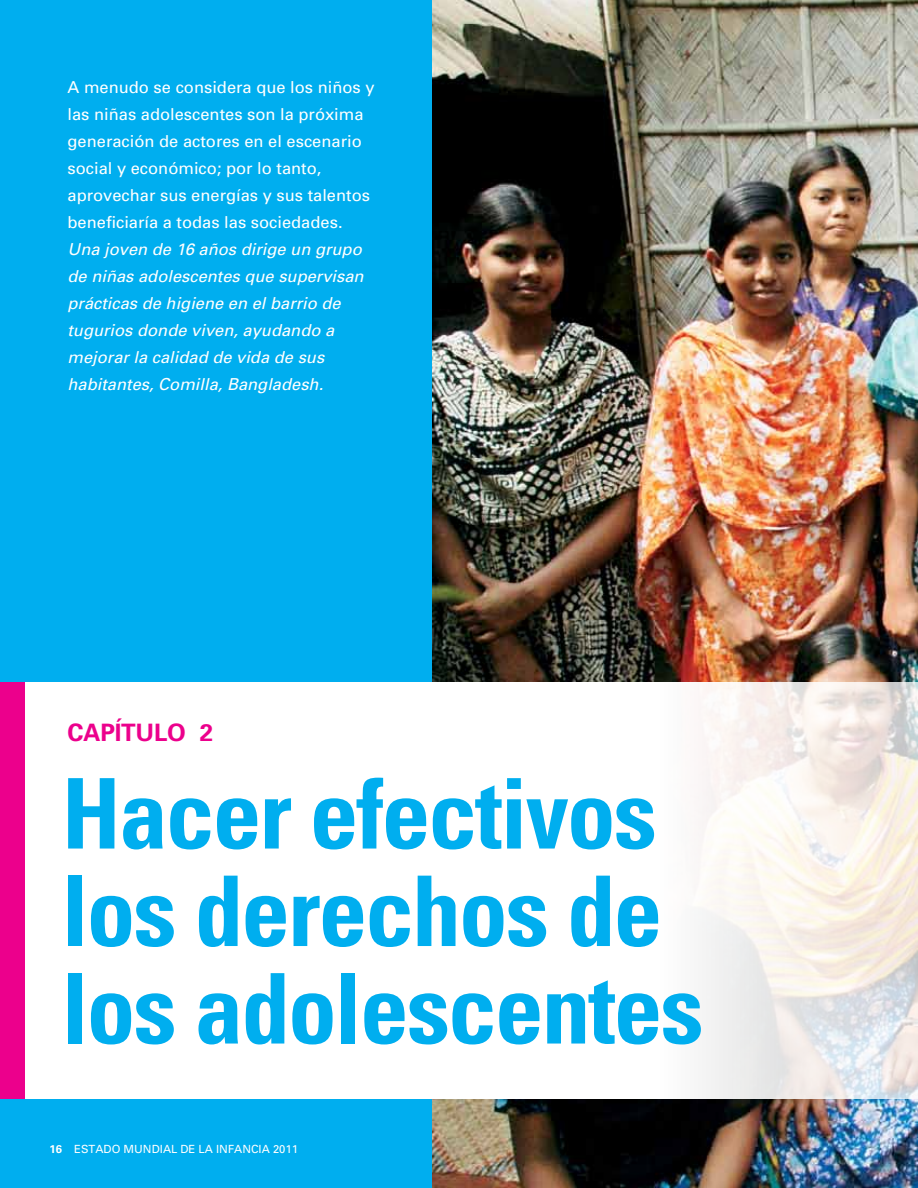
<style>
.page{position:relative;width:918px;height:1188px;background:#fff}
.page>*{position:absolute;margin:0;border:0;box-sizing:border-box;transform-origin:0 0}
.t1{font:700 condensed 97.5px/97.5px "Univers";letter-spacing:-.02em;color:#00aeef}
.t2{font:700 24px "Univers";color:#ec008c}
.t3{font:16.5px/27px "Univers";color:#fff}
.t4{font:italic 16.5px/27px "Univers";color:#fff}
.t5{font:11.25px "Univers";color:#fff}
.s1{font-weight:700;color:#00aeef}
</style>
<div class="page">
<div style="left:0;top:0;width:467px;height:1188px;background:#00aeef"></div>
<img style="left:432px;top:0;width:486px;height:1188px">
<div style="left:0;top:682px;width:31px;height:417px;background:#ec008c"></div>
<svg style="left:25px;top:682px;width:893px;height:417px"></svg>
<p class="t3" style="left:68px;top:73px;width:309px">A menudo se considera que los niños y las niñas adolescentes son la próxima generación de actores en el escenario social y económico; por lo tanto, aprovechar sus energías y sus talentos beneficiaría a todas las sociedades.</p>
<p class="t4" style="left:68px;top:235px;width:298px">Una joven de 16 años dirige un grupo de niñas adolescentes que supervisan prácticas de higiene en el barrio de tugurios donde viven, ayudando a mejorar la calidad de vida de sus habitantes, Comilla, Bangladesh.</p>
<h2 class="t2" style="left:68px;top:717px;width:71px">CAPÍTULO</h2>
<h2 class="t2" style="left:200px;top:717px;width:15px">2</h2>
<h1 class="t1" style="left:62px;top:764px;width:644px">Hacer efectivos los derechos de los adolescentes</h1>
<p class="t5" style="left:50px;top:1142px;width:250px"><span class="s1">16</span> estado mundial de la infancia 2011</p>
</div>
